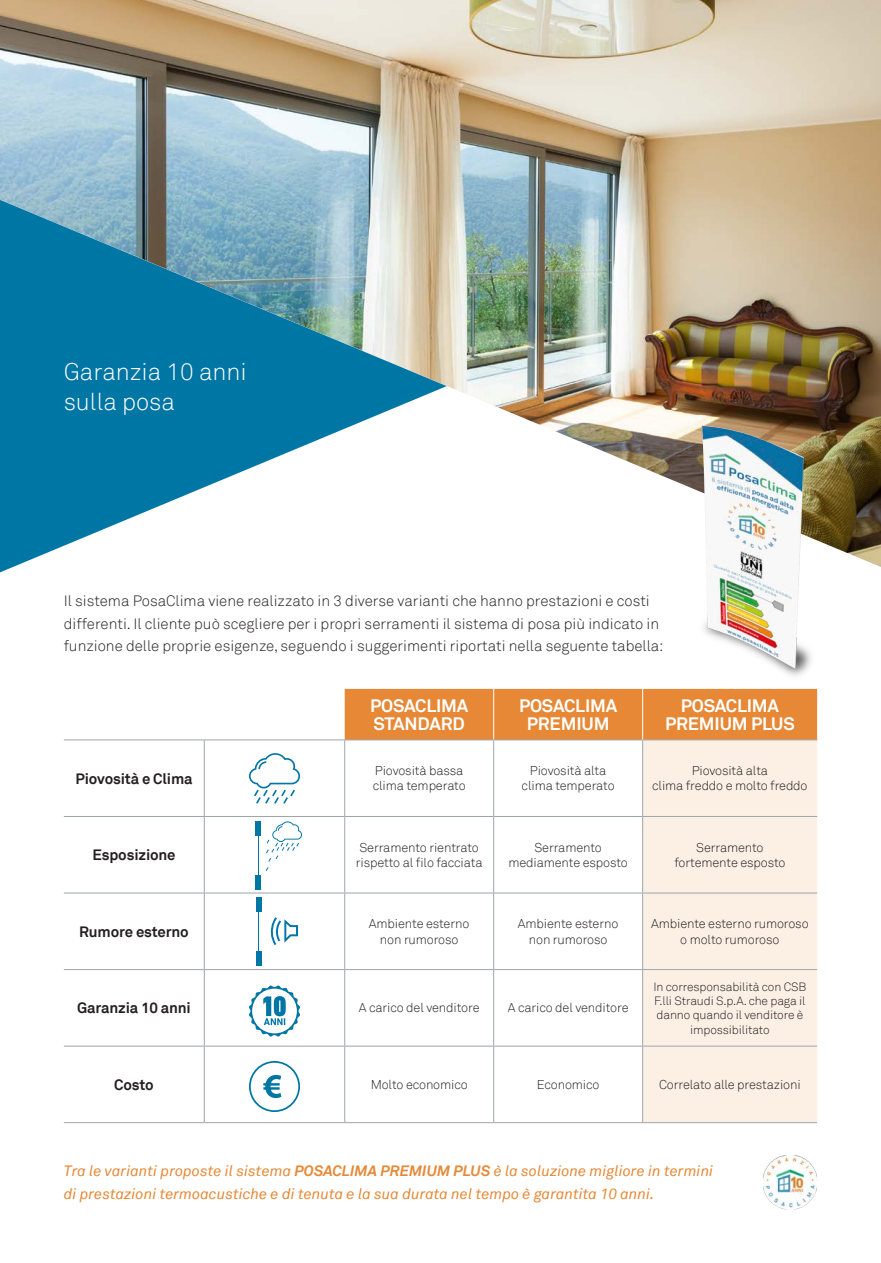
<style>
.page{position:relative;width:881px;height:1263px;background:#fff}
.page>*{position:absolute;margin:0;border:0;box-sizing:border-box;transform-origin:0 0}
.titolo_light_bianco{font:300 24px "Akkurat";color:#fff}
.t1{font:700 18px "Akkurat";letter-spacing:-.01em;color:#fff}
.t2{font:300 15px/22.5px "Akkurat";color:#231f20}
.t3{font:italic 15px/22.5px "Akkurat";color:#e68835}
.t4{font:700 15px "Akkurat";letter-spacing:-.01em;color:#231f20}
.t5{font:300 12.75px/15.3px "Akkurat";letter-spacing:-.01em;color:#231f20;text-align:center}
.t6{font:300 12px/14.4px "Akkurat";letter-spacing:-.01em;color:#231f20;text-align:center}
.s1{font-weight:700}
</style>
<div class="page">
<div style="left:344px;top:689px;width:472px;height:50px;background:#e68835"></div>
<div style="left:643px;top:740px;width:173px;height:382px;background:#fcf0e5"></div>
<hr style="left:64px;top:739px;width:140px;height:1px;background:#9da5ab">
<hr style="left:64px;top:816px;width:140px;height:1px;background:#9da5ab">
<hr style="left:64px;top:893px;width:140px;height:1px;background:#9da5ab">
<hr style="left:204px;top:740px;width:1px;height:76px;background:#9da5ab">
<hr style="left:204px;top:817px;width:1px;height:76px;background:#9da5ab">
<hr style="left:204px;top:893px;width:1px;height:76px;background:#9da5ab">
<hr style="left:204px;top:739px;width:140px;height:1px;background:#9da5ab">
<hr style="left:344px;top:739px;width:149px;height:1px;background:#9da5ab">
<hr style="left:344px;top:740px;width:1px;height:76px;background:#9da5ab">
<hr style="left:344px;top:817px;width:1px;height:76px;background:#9da5ab">
<hr style="left:344px;top:893px;width:1px;height:76px;background:#9da5ab">
<hr style="left:204px;top:816px;width:140px;height:1px;background:#9da5ab">
<hr style="left:344px;top:816px;width:149px;height:1px;background:#9da5ab">
<hr style="left:204px;top:893px;width:140px;height:1px;background:#9da5ab">
<hr style="left:344px;top:893px;width:149px;height:1px;background:#9da5ab">
<hr style="left:493px;top:740px;width:1px;height:76px;background:#9da5ab">
<hr style="left:493px;top:817px;width:1px;height:76px;background:#9da5ab">
<hr style="left:493px;top:893px;width:1px;height:76px;background:#9da5ab">
<hr style="left:493px;top:739px;width:149px;height:1px;background:#9da5ab">
<hr style="left:493px;top:816px;width:149px;height:1px;background:#9da5ab">
<hr style="left:493px;top:893px;width:149px;height:1px;background:#9da5ab">
<hr style="left:642px;top:740px;width:1px;height:76px;background:#9da5ab">
<hr style="left:642px;top:817px;width:1px;height:76px;background:#9da5ab">
<hr style="left:642px;top:893px;width:1px;height:76px;background:#9da5ab">
<hr style="left:642px;top:739px;width:174px;height:1px;background:#9da5ab">
<hr style="left:642px;top:816px;width:174px;height:1px;background:#9da5ab">
<hr style="left:642px;top:893px;width:174px;height:1px;background:#9da5ab">
<hr style="left:64px;top:969px;width:140px;height:1px;background:#9da5ab">
<hr style="left:64px;top:1046px;width:140px;height:1px;background:#9da5ab">
<hr style="left:64px;top:1122px;width:140px;height:1px;background:#9da5ab">
<hr style="left:204px;top:970px;width:1px;height:76px;background:#9da5ab">
<hr style="left:204px;top:1046px;width:1px;height:76px;background:#9da5ab">
<hr style="left:204px;top:969px;width:140px;height:1px;background:#9da5ab">
<hr style="left:344px;top:969px;width:149px;height:1px;background:#9da5ab">
<hr style="left:344px;top:970px;width:1px;height:76px;background:#9da5ab">
<hr style="left:344px;top:1046px;width:1px;height:76px;background:#9da5ab">
<hr style="left:204px;top:1046px;width:140px;height:1px;background:#9da5ab">
<hr style="left:344px;top:1046px;width:149px;height:1px;background:#9da5ab">
<hr style="left:204px;top:1122px;width:140px;height:1px;background:#9da5ab">
<hr style="left:344px;top:1122px;width:149px;height:1px;background:#9da5ab">
<hr style="left:493px;top:970px;width:1px;height:76px;background:#9da5ab">
<hr style="left:493px;top:1046px;width:1px;height:76px;background:#9da5ab">
<hr style="left:493px;top:969px;width:149px;height:1px;background:#9da5ab">
<hr style="left:493px;top:1046px;width:149px;height:1px;background:#9da5ab">
<hr style="left:493px;top:1122px;width:149px;height:1px;background:#9da5ab">
<hr style="left:642px;top:970px;width:1px;height:76px;background:#9da5ab">
<hr style="left:642px;top:1046px;width:1px;height:76px;background:#9da5ab">
<hr style="left:642px;top:969px;width:174px;height:1px;background:#9da5ab">
<hr style="left:642px;top:1046px;width:174px;height:1px;background:#9da5ab">
<hr style="left:642px;top:1122px;width:174px;height:1px;background:#9da5ab">
<hr style="left:493px;top:689px;width:1px;height:50px;background:#fff">
<hr style="left:642px;top:689px;width:1px;height:50px;background:#fff">
<img style="left:0;top:0;width:880px;height:567px">
<svg style="left:0;top:200px;width:446px;height:372px"></svg>
<svg style="left:249px;top:753px;width:51px;height:51px"></svg>
<div style="left:255px;top:821px;width:6px;height:15px;background:#0076a5"></div>
<hr style="left:258px;top:836px;width:1px;height:39px;background:#0076a5">
<div style="left:255px;top:875px;width:6px;height:14px;background:#0076a5"></div>
<svg style="left:265px;top:821px;width:37px;height:50px"></svg>
<div style="left:255px;top:897px;width:6px;height:15px;background:#0076a5"></div>
<hr style="left:258px;top:912px;width:1px;height:39px;background:#0076a5">
<div style="left:255px;top:951px;width:6px;height:14px;background:#0076a5"></div>
<svg style="left:270px;top:917px;width:28px;height:28px"></svg>
<svg style="left:249px;top:1061px;width:51px;height:51px"></svg>
<svg style="left:249px;top:985px;width:51px;height:52px"></svg>
<img style="left:694px;top:423px;width:122px;height:253px">
<img style="left:763px;top:1155px;width:53px;height:55px">
<p class="titolo_light_bianco" style="left:64px;top:357px;width:184px">Garanzia 10 anni</p>
<p class="titolo_light_bianco" style="left:64px;top:387px;width:113px">sulla posa</p>
<p class="t2" style="left:64px;top:590px;width:601px">Il sistema PosaClima viene realizzato in 3 diverse varianti che hanno prestazioni e costi differenti. Il cliente può scegliere per i propri serramenti il sistema di posa più indicato in funzione delle proprie esigenze, seguendo i suggerimenti riportati nella seguente tabella:</p>
<p class="t1" style="left:370px;top:694px;width:100px">POSACLIMA</p>
<p class="t1" style="left:373px;top:712px;width:93px">STANDARD</p>
<p class="t1" style="left:519px;top:694px;width:100px">POSACLIMA</p>
<p class="t1" style="left:526px;top:712px;width:84px">PREMIUM</p>
<p class="t1" style="left:680px;top:694px;width:100px">POSACLIMA</p>
<p class="t1" style="left:664px;top:712px;width:131px">PREMIUM PLUS</p>
<p class="t4" style="left:75px;top:769px;width:119px">Piovosità e Clima</p>
<p class="t5" style="left:372px;top:763px;width:94px;text-align:left">Piovosità bassa clima temperato</p>
<p class="t5" style="left:521px;top:763px;width:94px">Piovosità alta clima temperato</p>
<p class="t5" style="left:652px;top:763px;width:157px">Piovosità alta<br>clima freddo e molto freddo</p>
<p class="t4" style="left:92px;top:845px;width:85px">Esposizione</p>
<p class="t5" style="left:356px;top:840px;width:128px;text-align:left">Serramento rientrato rispetto al filo facciata</p>
<p class="t5" style="left:508px;top:840px;width:121px">Serramento mediamente esposto</p>
<p class="t5" style="left:674px;top:840px;width:113px">Serramento fortemente esposto</p>
<p class="t4" style="left:79px;top:922px;width:111px">Rumore esterno</p>
<p class="t5" style="left:369px;top:916px;width:102px">Ambiente esterno non rumoroso</p>
<p class="t5" style="left:517px;top:916px;width:102px">Ambiente esterno non rumoroso</p>
<p class="t5" style="left:651px;top:916px;width:159px">Ambiente esterno rumoroso o molto rumoroso</p>
<p class="t4" style="left:77px;top:998px;width:115px">Garanzia 10 anni</p>
<p class="t5" style="left:359px;top:1000px;width:122px">A carico del venditore</p>
<p class="t5" style="left:507px;top:1000px;width:122px">A carico del venditore</p>
<p class="t6" style="left:653px;top:979px;width:154px">In corresponsabilità con CSB<br>F.lli Straudi S.p.A. che paga il danno quando il venditore è impossibilitato</p>
<p class="t4" style="left:114px;top:1075px;width:41px">Costo</p>
<p class="t5" style="left:370px;top:1077px;width:98px">Molto economico</p>
<p class="t5" style="left:536px;top:1077px;width:64px">Economico</p>
<p class="t5" style="left:658px;top:1077px;width:143px">Correlato alle prestazioni</p>
<p class="t3" style="left:64px;top:1160px;width:650px">Tra le varianti proposte il sistema <span class="s1">POSACLIMA PREMIUM PLUS</span> è la soluzione migliore in termini di prestazioni termoacustiche e di tenuta e la sua durata nel tempo è garantita 10 anni.</p>
</div>
